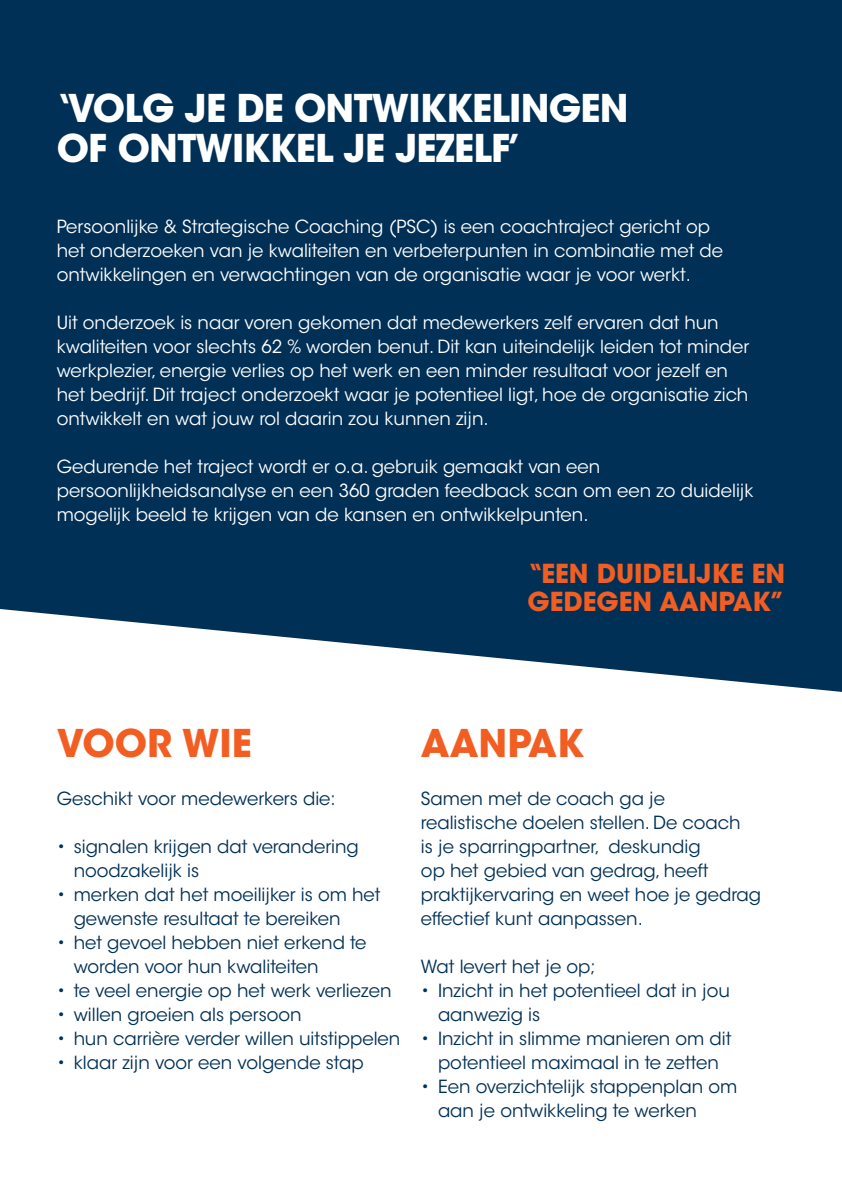
<style>
.page{position:relative;width:842px;height:1191px;background:#fff}
.page>*{position:absolute;margin:0;border:0;box-sizing:border-box;transform-origin:0 0}
.t1{font:700 38px/40px "ITC Avant Garde Std";letter-spacing:-.02em;color:#fff}
.t2{font:700 38px "ITC Avant Garde Std";color:#f25d21}
.t3{font:700 26px/28px "ITC Avant Garde Std";color:#f25d21}
.t4{font:18px/24px "ITC Avant Garde Std";color:#fff}
.t5{font:18px/24px "ITC Avant Garde Std";color:#003056}
</style>
<div class="page">
<div style="left:0;top:0;width:842px;height:692px;background:#003056"></div>
<p class="t1" style="left:57px;top:87px;width:573px">‘VOLG JE DE ONTWIKKELINGEN<br>OF ONTWIKKEL JE JEZELF’</p>
<p class="t4" style="left:57px;top:214px;width:668px">Persoonlijke &amp; Strategische Coaching (PSC) is een coachtraject gericht op het onderzoeken van je kwaliteiten en verbeterpunten in combinatie met de ontwikkelingen en verwachtingen van de organisatie waar je voor werkt.</p>
<p class="t4" style="left:57px;top:310px;width:694px">Uit onderzoek is naar voren gekomen dat medewerkers zelf ervaren dat hun kwaliteiten voor slechts 62 % worden benut. Dit kan uiteindelijk leiden tot minder werkplezier, energie verlies op het werk en een minder resultaat voor jezelf en het bedrijf. Dit traject onderzoekt waar je potentieel ligt, hoe de organisatie zich ontwikkelt en wat jouw rol daarin zou kunnen zijn.</p>
<p class="t4" style="left:57px;top:454px;width:698px">Gedurende het traject wordt er o.a. gebruik gemaakt van een persoonlijkheidsanalyse en een 360 graden feedback scan om een zo duidelijk mogelijk beeld te krijgen van de kansen en ontwikkelpunten.</p>
<p class="t3" style="left:527px;top:559px;width:260px">“EEN DUIDELIJKE EN<br>GEDEGEN AANPAK”</p>
<p class="t2" style="left:57px;top:718px;width:197px">VOOR WIE</p>
<p class="t5" style="left:57px;top:786px;width:281px">Geschikt voor medewerkers die:</p>
<p class="t5" style="left:74px;top:834px;width:287px;text-indent:-17px">• signalen krijgen dat verandering noodzakelijk is</p>
<p class="t5" style="left:74px;top:882px;width:308px;text-indent:-17px">• merken dat het moeilijker is om het gewenste resultaat te bereiken</p>
<p class="t5" style="left:74px;top:930px;width:294px;text-indent:-17px">• het gevoel hebben niet erkend te worden voor hun kwaliteiten</p>
<p class="t5" style="left:57px;top:978px;width:336px">• te veel energie op het werk verliezen</p>
<p class="t5" style="left:57px;top:1002px;width:246px">• willen groeien als persoon</p>
<p class="t5" style="left:57px;top:1026px;width:345px">• hun carrière verder willen uitstippelen</p>
<p class="t5" style="left:57px;top:1050px;width:308px">• klaar zijn voor een volgende stap</p>
<p class="t2" style="left:421px;top:718px;width:164px">AANPAK</p>
<p class="t5" style="left:421px;top:786px;width:342px">Samen met de coach ga je realistische doelen stellen. De coach<br>is je sparringpartner, deskundig<br>op het gebied van gedrag, heeft praktijkervaring en weet hoe je gedrag effectief kunt aanpassen.</p>
<p class="t5" style="left:421px;top:954px;width:176px">Wat levert het je op;</p>
<p class="t5" style="left:438px;top:978px;width:293px;text-indent:-17px">• Inzicht in het potentieel dat in jou aanwezig is</p>
<p class="t5" style="left:421px;top:1026px;width:312px;text-align:center">• Inzicht in slimme manieren om dit potentieel maximaal in te zetten</p>
<p class="t5" style="left:438px;top:1074px;width:301px;text-indent:-17px">• Een overzichtelijk stappenplan om aan je ontwikkeling te werken</p>
</div>
